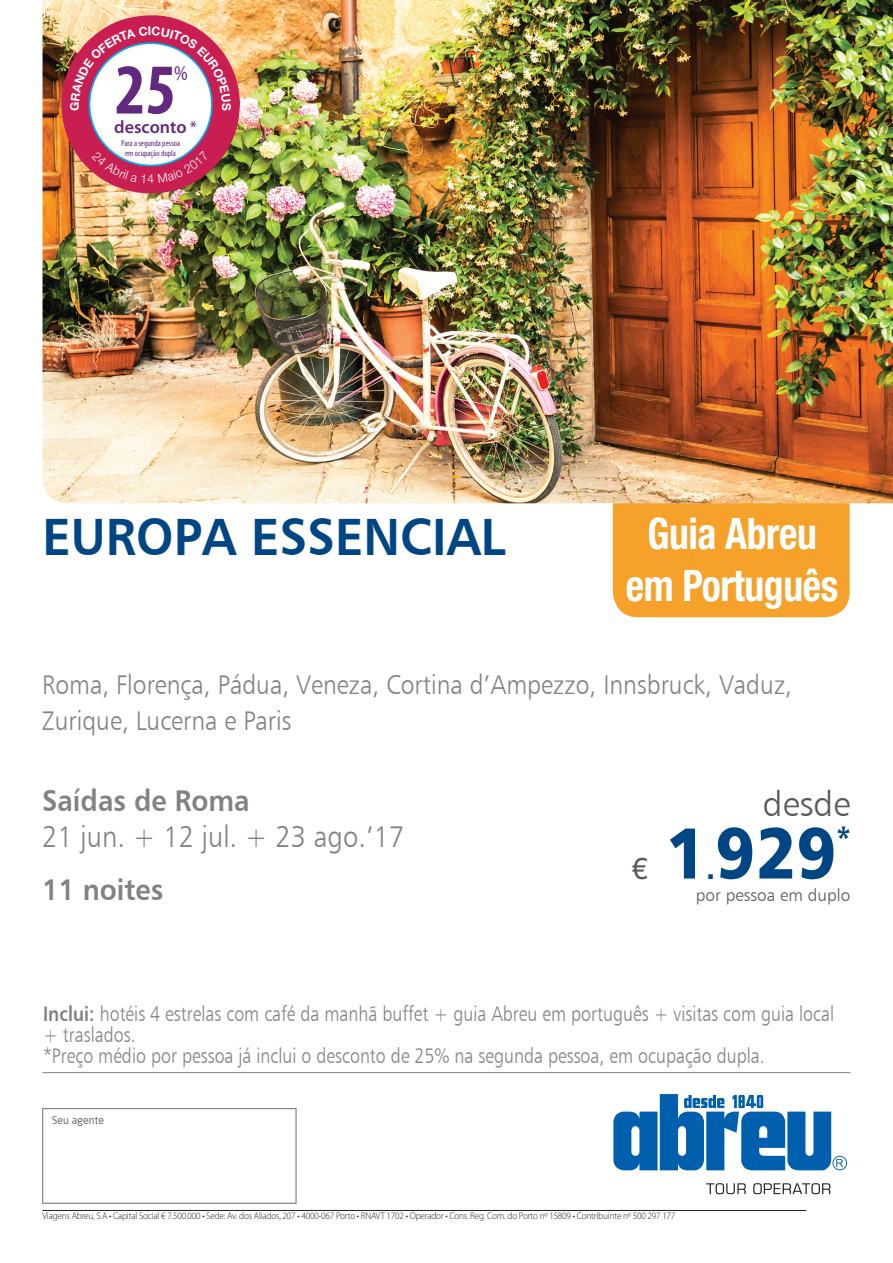
<style>
.page{position:relative;width:893px;height:1263px;background:#fff}
.page>*{position:absolute;margin:0;border:0;box-sizing:border-box;transform-origin:0 0}
.t1{font:72px "Humanist 777 BT Black B";color:#004684;scale:.91 1}
.t2{font:700 condensed 72px "Myriad Pro";color:#63297e}
.t3{font:52.5px "Humanist 777 BT Bold B";color:#004684;scale:.95 1}
.t4{font:700 condensed 43.5px/52.2px "Helvetica Neue";letter-spacing:-.01em;color:#fff;text-align:center;scale:.91 1}
.t5{font:34.95px "Humanist 777 BT Light B";color:#57585a}
.t6{font:30px "Humanist 777 BT Light B";color:#808285;scale:.91 1}
.t7{font:30px "Humanist 777 BT Bold B";color:#808285;scale:.91 1}
.t8{font:30px "Humanist 777 BT Black B";color:#004684;scale:.91 1}
.t9{font:30px "Helvetica Neue";color:#57585a}
.t10{font:27px/36px "Humanist 777 BT Light B";color:#808285;scale:.91 1}
.t11{font:condensed 21.15px "Myriad Pro";color:#63297e}
.t12{font:21px/21px "Humanist 777 BT Light B";color:#808285;scale:.85 1}
.t13{font:600 18px "Myriad Pro";color:#63297e}
.t14{font:17.1px "Humanist 777 BT Light B";color:#57585a}
.t15{font:10.5px "Neo Sans";color:#6c6d70}
.t16{font:300 9.75px "Myriad Pro";letter-spacing:-.015em;color:#231f20;scale:.94 1}
.t17{font:condensed 8.55px "Myriad Pro";color:#63297e}
.s1{font-weight:400;font-size:17.25px}
.s2{font-family:"Humanist 777 BT Bold B"}
</style>
<div class="page">
<hr style="left:43px;top:1072px;width:807px;height:1px;background:#808285">
<div style="left:613px;top:481px;width:237px;height:136px;background:#f6a22a;border-radius:26px"></div>
<img style="left:43px;top:0;width:850px;height:503px">
<div style="left:43px;top:1108px;width:253px;height:95px;border:1px solid #6c6d70"></div>
<svg style="left:706px;top:1183px;width:124px;height:11px"></svg>
<svg style="left:613px;top:1094px;width:234px;height:76px"></svg>
<hr style="left:43px;top:1210px;width:763px;height:1px;background:#231f20">
<svg style="left:61px;top:14px;width:179px;height:181px"></svg>
<h1 class="t2" style="left:115px;top:45px;width:63px">25</h1>
<p class="t11" style="left:174px;top:61px;width:15px">%</p>
<p class="t13" style="left:114px;top:116px;width:84px">desconto <span class="s1">*</span></p>
<p class="t17" style="left:121px;top:138px;width:61px">Para a segunda pessoa</p>
<p class="t17" style="left:125px;top:148px;width:53px">em ocupação dupla</p>
<h2 class="t3" style="left:42px;top:503px;width:489px">EUROPA ESSENCIAL</h2>
<h3 class="t4" style="left:626px;top:506px;width:235px">Guia Abreu em Português</h3>
<p class="t10" style="left:42px;top:666px;width:826px">Roma, Florença, Pádua, Veneza, Cortina d’Ampezzo, Innsbruck, Vaduz,<br>Zurique, Lucerna e Paris</p>
<h3 class="t7" style="left:42px;top:782px;width:230px">Saídas de Roma</h3>
<h3 class="t6" style="left:42px;top:818px;width:400px">21 jun. + 12 jul. + 23 ago.’17</h3>
<h3 class="t7" style="left:42px;top:871px;width:135px">11 noites</h3>
<h3 class="t9" style="left:632px;top:850px;width:18px">€</h3>
<h3 class="t5" style="left:763px;top:782px;width:89px">desde</h3>
<h3 class="t8" style="left:837px;top:819px;width:17px">*</h3>
<h1 class="t1" style="left:666px;top:807px;width:189px">1929</h1>
<h3 class="t8" style="left:706px;top:849px;width:11px">.</h3>
<p class="t14" style="left:696px;top:884px;width:156px">por pessoa em duplo</p>
<p class="t12" style="left:43px;top:1003px;width:932px"><span class="s2">Inclui:</span> hotéis 4 estrelas com café da manhã buffet + guia Abreu em português + visitas com guia local + traslados.<br>*Preço médio por pessoa já inclui o desconto de 25% na segunda pessoa, em ocupação dupla.</p>
<p class="t15" style="left:52px;top:1114px;width:54px">Seu agente</p>
<p class="t16" style="left:43px;top:1211px;width:675px">Viagens Abreu, S.A • Capital Social € 7.500.000 • Sede: Av. dos Aliados, 207 • 4000-067 Porto • RNAVT 1702 • Operador • Cons. Reg. Com. do Porto nº 15809 • Contribuinte nº 500 297 177</p>
</div>
